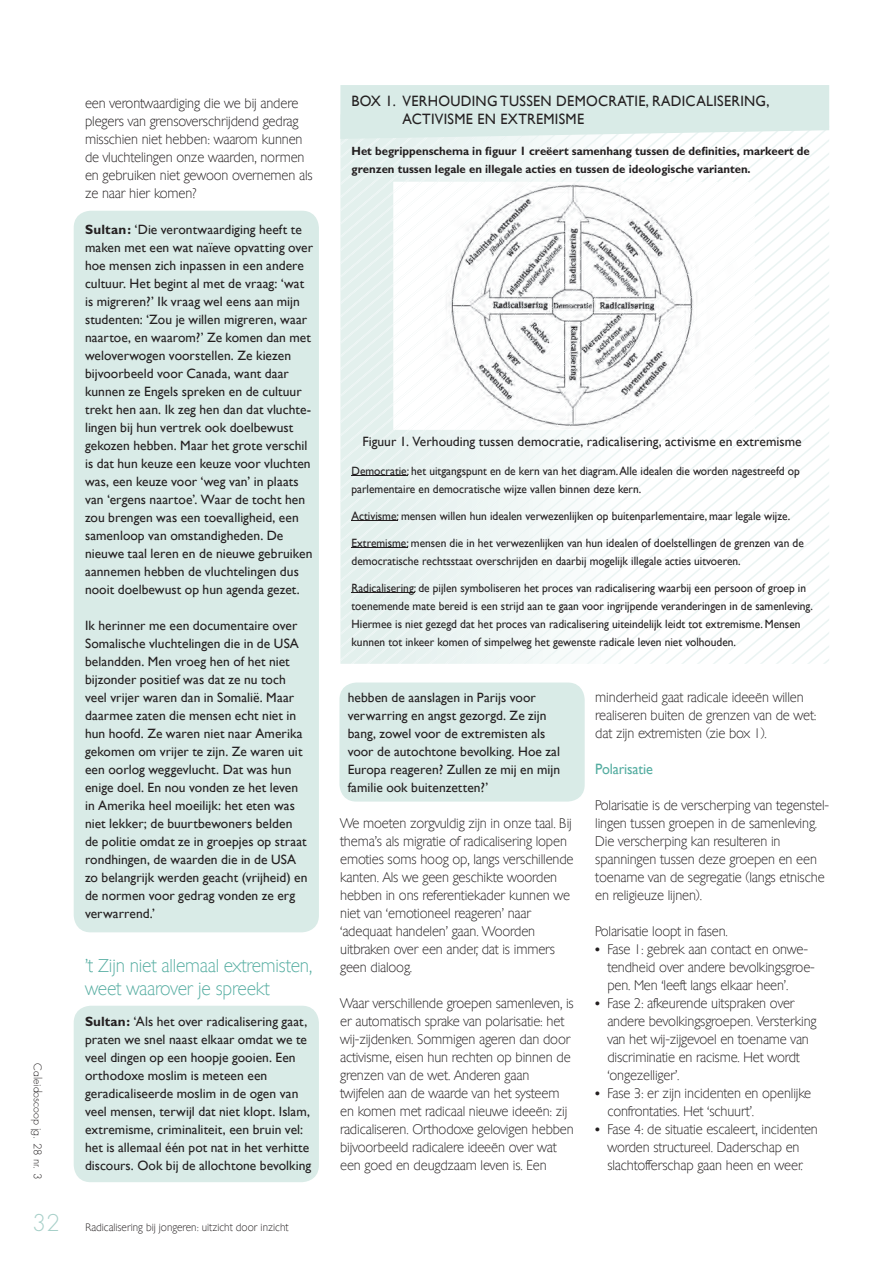
<style>
.page{position:relative;width:893px;height:1263px;background:#fff}
.page>*{position:absolute;margin:0;border:0;box-sizing:border-box;transform-origin:0 0}
.t1{font:300 22.5px "Futura Std";color:#a7d0c9}
.t2{font:18px/22.5px "Chantilly Serial Xlight";letter-spacing:-.01em;color:#55ada1}
.t3{font:15px/18px "Gill Sans";letter-spacing:.02em;color:#231f20;scale:.95 1}
.t4{font:15px "Gill Sans";letter-spacing:-.01em;color:#55ada1;scale:.95 1}
.t5{font:13.5px/18px "Gill Sans";letter-spacing:.005em;color:#231f20}
.t6{font:13.5px/18px "Chantilly Serial Xlight";letter-spacing:-.01em;color:#231f20}
.t7{font:12px/18px "Gill Sans";color:#231f20;scale:.95 1}
.t8{font:700 12px/18px "M Gill Sans";color:#231f20;scale:.95 1}
.t9{font:10.5px "Chantilly Serial Xlight";color:#231f20}
.t10{font:300 10.5px "Futura Std";color:#231f20}
.s1{font-family:"M Gill Sans";font-weight:700}
</style>
<div class="page">
<div style="left:74px;top:211px;width:245px;height:721px;background:#d9ebe7;border-radius:17px"></div>
<div style="left:339px;top:682px;width:246px;height:119px;background:#d9ebe7;border-radius:17px"></div>
<div style="left:74px;top:1006px;width:245px;height:176px;background:#d9ebe7;border-radius:17px"></div>
<svg style="left:340px;top:139px;width:489px;height:525px"></svg>
<svg style="left:340px;top:85px;width:489px;height:54px;background:#dbece8"></svg>
<hr style="left:351px;top:475px;width:57px;height:1px;background:#231f20">
<hr style="left:351px;top:520px;width:47px;height:1px;background:#231f20">
<hr style="left:351px;top:547px;width:57px;height:1px;background:#231f20">
<hr style="left:351px;top:592px;width:64px;height:1px;background:#231f20">
<img style="left:620px;top:182px;width:135px;height:248px">
<img style="left:393px;top:182px;width:227px;height:248px">
<p class="t10" style="left:44px;top:1063px;width:117px;rotate:90deg">Caleidoscoop jg. 28 nr. 3</p>
<h1 class="t1" style="left:32px;top:1209px;width:29px">32</h1>
<p class="t6" style="left:85px;top:93px;width:229px">een verontwaardiging die we bij andere plegers van grensoverschrijdend gedrag misschien niet hebben: waarom kunnen de vluchtelingen onze waarden, normen en gebruiken niet gewoon overnemen als ze naar hier komen?</p>
<p class="t5" style="left:85px;top:220px;width:230px"><span class="s1">Sultan:</span> ‘Die verontwaardiging heeft te maken met een wat naïeve opvatting over hoe mensen zich inpassen in een andere cultuur. Het begint al met de vraag: ‘wat is migreren?’ Ik vraag wel eens aan mijn studenten: ‘Zou je willen migreren, waar naartoe, en waarom?’ Ze komen dan met weloverwogen voorstellen. Ze kiezen bijvoorbeeld voor Canada, want daar kunnen ze Engels spreken en de cultuur trekt hen aan. Ik zeg hen dan dat vluchte&shy;lingen bij hun vertrek ook doelbewust gekozen hebben. Maar het grote verschil is dat hun keuze een keuze voor vluchten was, een keuze voor ‘weg van’ in plaats van ‘ergens naartoe’. Waar de tocht hen zou brengen was een toevalligheid, een samenloop van omstandigheden. De nieuwe taal leren en de nieuwe gebruiken aannemen hebben de vluchtelingen dus nooit doelbewust op hun agenda gezet.</p>
<p class="t5" style="left:85px;top:616px;width:224px">Ik herinner me een documentaire over Somalische vluchtelingen die in de USA belandden. Men vroeg hen of het niet bijzonder positief was dat ze nu toch veel vrijer waren dan in Somalië. Maar daarmee zaten die mensen echt niet in hun hoofd. Ze waren niet naar Amerika gekomen om vrijer te zijn. Ze waren uit een oorlog weggevlucht. Dat was hun enige doel. En nou vonden ze het leven in Amerika heel moeilijk: het eten was niet lekker; de buurtbewoners belden de politie omdat ze in groepjes op straat rondhingen, de waarden die in de USA zo belangrijk werden geacht (vrijheid) en de normen voor gedrag vonden ze erg verwarrend.’</p>
<h2 class="t2" style="left:85px;top:953px;width:229px">’t Zijn niet allemaal extremisten, weet waarover je spreekt</h2>
<p class="t5" style="left:85px;top:1012px;width:228px"><span class="s1">Sultan:</span> ‘Als het over radicalisering gaat, praten we snel naast elkaar omdat we te veel dingen op een hoopje gooien. Een orthodoxe moslim is meteen een geradicaliseerde moslim in de ogen van veel mensen, terwijl dat niet klopt. Islam, extremisme, criminaliteit, een bruin vel: het is allemaal één pot nat in het verhitte discours. Ook bij de allochtone bevolking</p>
<p class="t9" style="left:86px;top:1219px;width:204px">Radicalisering bij jongeren: uitzicht door inzicht</p>
<p class="t3" style="left:402px;top:91px;width:388px;text-indent:-51px">BOX 1. VERHOUDING TUSSEN DEMOCRATIE, RADICALISERING,<br>ACTIVISME EN EXTREMISME</p>
<p class="t8" style="left:351px;top:142px;width:484px">Het begrippenschema in figuur 1 creëert samenhang tussen de definities, markeert de grenzen tussen legale en illegale acties en tussen de ideologische varianten.</p>
<p class="t5" style="left:362px;top:432px;width:441px">Figuur 1. Verhouding tussen democratie, radicalisering, activisme en extremisme</p>
<p class="t7" style="left:351px;top:462px;width:473px">Democratie: het uitgangspunt en de kern van het diagram. Alle idealen die worden nagestreefd op parlementaire en democratische wijze vallen binnen deze kern.</p>
<p class="t7" style="left:351px;top:507px;width:463px">Activisme: mensen willen hun idealen verwezenlijken op buitenparlementaire, maar legale wijze.</p>
<p class="t7" style="left:351px;top:534px;width:478px">Extremisme: mensen die in het verwezenlijken van hun idealen of doelstellingen de grenzen van de democratische rechtsstaat overschrijden en daarbij mogelijk illegale acties uitvoeren.</p>
<p class="t7" style="left:351px;top:579px;width:487px">Radicalisering: de pijlen symboliseren het proces van radicalisering waarbij een persoon of groep in toenemende mate bereid is een strijd aan te gaan voor ingrijpende veranderingen in de samenleving.<br>Hiermee is niet gezegd dat het proces van radicalisering uiteindelijk leidt tot extremisme. Mensen kunnen tot inkeer komen of simpelweg het gewenste radicale leven niet volhouden.</p>
<p class="t5" style="left:348px;top:688px;width:214px">hebben de aanslagen in Parijs voor verwarring en angst gezorgd. Ze zijn bang, zowel voor de extremisten als voor de autochtone bevolking. Hoe zal Europa reageren? Zullen ze mij en mijn familie ook buitenzetten?’</p>
<p class="t6" style="left:340px;top:813px;width:235px">We moeten zorgvuldig zijn in onze taal. Bij thema’s als migratie of radicalisering lopen emoties soms hoog op, langs verschillende kanten. Als we geen geschikte woorden hebben in ons referentiekader kunnen we niet van ‘emotioneel reageren’ naar ‘adequaat handelen’ gaan. Woorden uitbraken over een ander, dat is immers geen dialoog.</p>
<p class="t6" style="left:340px;top:993px;width:235px">Waar verschillende groepen samenleven, is er automatisch sprake van polarisatie: het wij-zijdenken. Sommigen ageren dan door activisme, eisen hun rechten op binnen de grenzen van de wet. Anderen gaan twijfelen aan de waarde van het systeem en komen met radicaal nieuwe ideeën: zij radicaliseren. Orthodoxe gelovigen hebben bijvoorbeeld radicalere ideeën over wat een goed en deugdzaam leven is. Een</p>
<p class="t6" style="left:595px;top:687px;width:223px">minderheid gaat radicale ideeën willen realiseren buiten de grenzen van de wet: dat zijn extremisten (zie box 1).</p>
<p class="t4" style="left:595px;top:760px;width:62px">Polarisatie</p>
<p class="t6" style="left:595px;top:795px;width:235px">Polarisatie is de verscherping van tegenstel&shy;lingen tussen groepen in de samenleving.<br>Die verscherping kan resulteren in spanningen tussen deze groepen en een toename van de segregatie (langs etnische en religieuze lijnen).</p>
<p class="t6" style="left:595px;top:921px;width:134px">Polarisatie loopt in fasen.</p>
<p class="t6" style="left:607px;top:939px;width:209px;text-indent:-12px"><span class="s1">•</span> Fase 1: gebrek aan contact en onwe&shy;tendheid over andere bevolkingsgroe&shy;pen. Men ‘leeft langs elkaar heen’.</p>
<p class="t6" style="left:607px;top:993px;width:211px;text-indent:-12px"><span class="s1">•</span> Fase 2: afkeurende uitspraken over andere bevolkingsgroepen. Versterking van het wij-zijgevoel en toename van discriminatie en racisme. Het wordt ‘ongezelliger’.</p>
<p class="t6" style="left:607px;top:1083px;width:205px;text-indent:-12px"><span class="s1">•</span> Fase 3: er zijn incidenten en openlijke confrontaties. Het ‘schuurt’.</p>
<p class="t6" style="left:595px;top:1119px;width:224px;text-align:center"><span class="s1">•</span> Fase 4: de situatie escaleert, incidenten worden structureel. Daderschap en slachtofferschap gaan heen en weer.</p>
</div>
